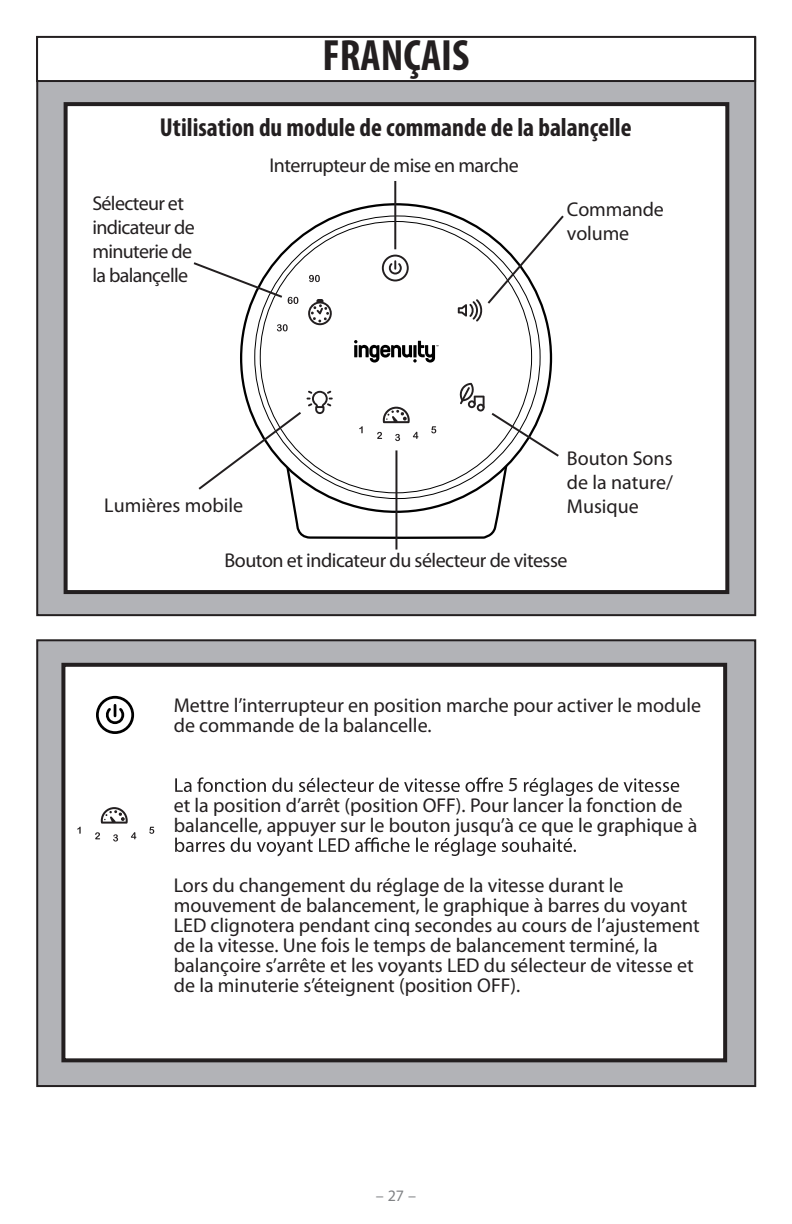
<style>
.page{position:relative;width:792px;height:1224px;background:#fff}
.page>*{position:absolute;margin:0;border:0;box-sizing:border-box;transform-origin:0 0}
.t1{font:700 condensed 44px "Myriad Pro";color:#231f20}
.t2{font:700 condensed 26px "Myriad Pro";color:#231f20}
.t3{font:20px/20px "Myriad Pro";color:#231f20}
.t4{font:20px "Myriad Pro";letter-spacing:-.025em;color:#231f20}
.t5{font:20px/24px "Myriad Pro";letter-spacing:-.03em;color:#231f20}
.t6{font:16px "Myriad Pro";color:#808285}
</style>
<div class="page">
<div style="left:37px;top:640px;width:718px;height:446px;background:#b2b3b7"></div>
<div style="left:36px;top:639px;width:720px;height:448px;border:2px solid #231f20"></div>
<div style="left:63px;top:665px;width:662px;height:395px;background:#fff"></div>
<div style="left:61px;top:663px;width:666px;height:399px;border:4px solid #231f20"></div>
<div style="left:37px;top:38px;width:718px;height:577px;background:#b2b3b7"></div>
<div style="left:65px;top:104px;width:662px;height:488px;background:#fff"></div>
<div style="left:64px;top:102px;width:665px;height:492px;border:4px solid #231f20"></div>
<div style="left:37px;top:37px;width:718px;height:44px;background:#fff"></div>
<div style="left:36px;top:36px;width:720px;height:46px;border:2px solid #231f20"></div>
<svg style="left:96px;top:696px;width:38px;height:38px"></svg>
<svg style="left:175px;top:777px;width:504px;height:19px"></svg>
<svg style="left:175px;top:837px;width:401px;height:19px"></svg>
<svg style="left:354px;top:340px;width:84px;height:23px"></svg>
<hr style="left:394px;top:181px;width:2px;height:68px;background:#231f20">
<svg style="left:382px;top:255px;width:27px;height:26px"></svg>
<svg style="left:458px;top:215px;width:106px;height:106px"></svg>
<svg style="left:309px;top:275px;width:11px;height:7px"></svg>
<svg style="left:277px;top:324px;width:11px;height:7px"></svg>
<svg style="left:308px;top:299px;width:24px;height:26px"></svg>
<svg style="left:193px;top:261px;width:105px;height:43px"></svg>
<svg style="left:198px;top:383px;width:361px;height:167px"></svg>
<svg style="left:101px;top:807px;width:27px;height:17px"></svg>
<svg style="left:113px;top:834px;width:5px;height:8px"></svg>
<svg style="left:131px;top:832px;width:5px;height:7px"></svg>
<svg style="left:149px;top:827px;width:5px;height:7px"></svg>
<svg style="left:95px;top:832px;width:5px;height:7px"></svg>
<svg style="left:77px;top:827px;width:4px;height:7px"></svg>
<p class="t1" style="left:323px;top:31px;width:148px">FRANÇAIS</p>
<p class="t2" style="left:160px;top:113px;width:473px">Utilisation du module de commande de la balançelle</p>
<p class="t4" style="left:270px;top:154px;width:251px">Interrupteur de mise en marche</p>
<p class="t5" style="left:92px;top:191px;width:104px">Sélecteur et indicateur de minuterie de la balançelle</p>
<p class="t3" style="left:104px;top:496px;width:141px">Lumières mobile</p>
<p class="t3" style="left:567px;top:198px;width:98px;line-height:24px">Commande volume</p>
<p class="t3" style="left:567px;top:447px;width:107px;line-height:24px;text-align:justify">Bouton Sons de la nature/ Musique</p>
<p class="t4" style="left:225px;top:549px;width:344px">Bouton et indicateur du sélecteur de vitesse</p>
<p class="t3" style="left:174px;top:696px;width:529px">Mettre l’interrupteur en position marche pour activer le module de commande de la balancelle.</p>
<p class="t3" style="left:508px;top:775px;width:12px">5</p>
<p class="t3" style="left:174px;top:796px;width:525px">et la position d’arrêt (position OFF). Pour lancer la fonction de balancelle, appuyer sur le bouton jusqu’à ce que le graphique à</p>
<p class="t3" style="left:174px;top:876px;width:527px">Lors du changement du réglage de la vitesse durant le mouvement de balancement, le graphique à barres du voyant LED clignotera pendant cinq secondes au cours de l’ajustement de la vitesse. Une fois le temps de balancement terminé, la balançoire s’arrête et les voyants LED du sélecteur de vitesse et de la minuterie s’éteignent (position OFF).</p>
<p class="t6" style="left:376px;top:1187px;width:42px">– 27 –</p>
</div>
